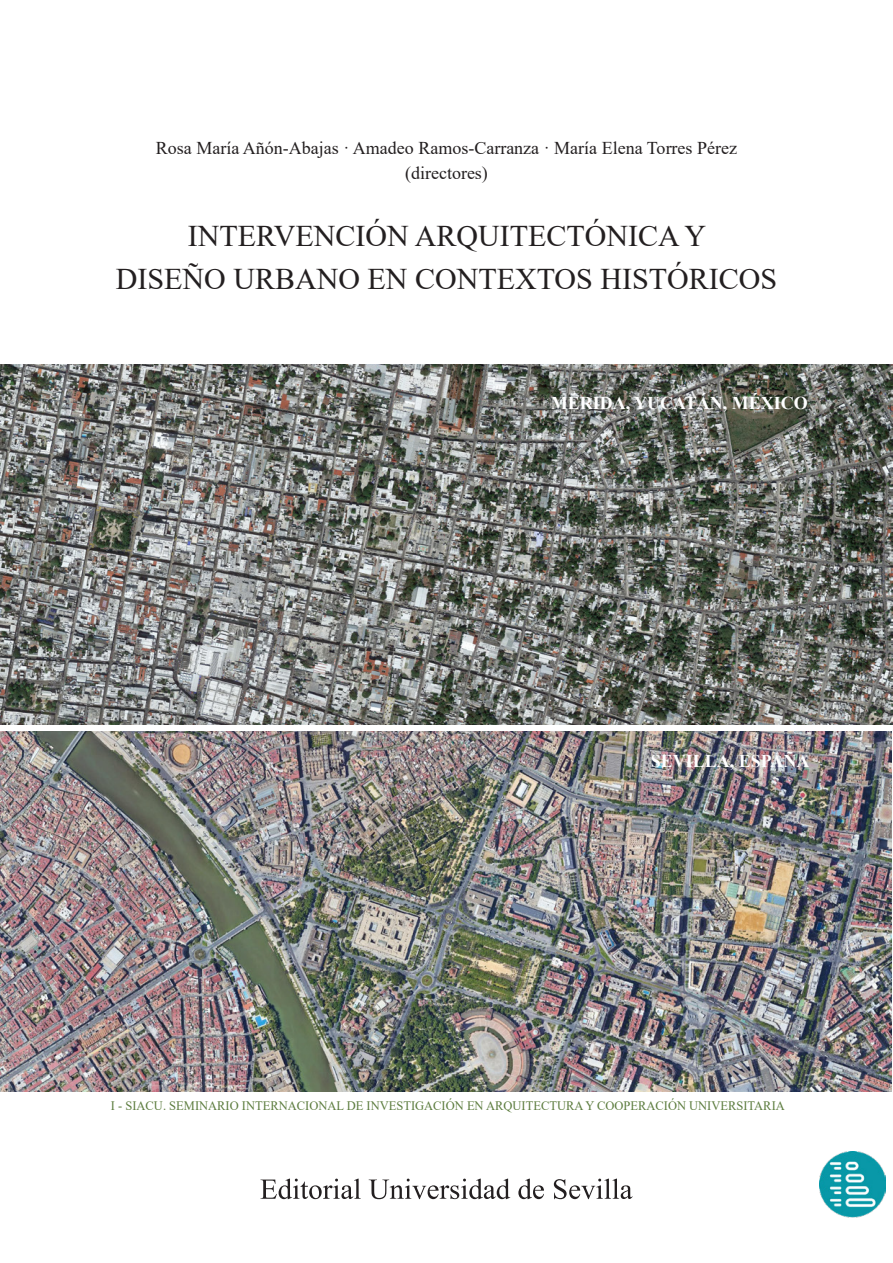
<style>
.page{position:relative;width:893px;height:1263px;background:#fff}
.page>*{position:absolute;margin:0;border:0;box-sizing:border-box;transform-origin:0 0}
.t1{font:30px "Times New Roman";color:#231f20}
.t2{font:18px/25.5px "Times New Roman";color:#231f20;text-align:center}
.t3{font:700 18px "Times New Roman";color:#fff}
.t4{font:12.9px "Times New Roman";color:#5c7c3e}
</style>
<div class="page">
<img style="left:0;top:731px;width:892px;height:360px">
<img style="left:0;top:364px;width:893px;height:360px">
<svg style="left:260px;top:1178px;width:372px;height:21px"></svg>
<img style="left:820px;top:1151px;width:65px;height:67px">
<p class="t2" style="left:156px;top:134px;width:583px">Rosa María Añón-Abajas · Amadeo Ramos-Carranza · María Elena Torres Pérez (directores)</p>
<p class="t1" style="left:188px;top:215px;width:520px">INTERVENCIÓN ARQUITECTÓNICA Y</p>
<p class="t1" style="left:116px;top:258px;width:663px">DISEÑO URBANO EN CONTEXTOS HISTÓRICOS</p>
<p class="t3" style="left:551px;top:390px;width:258px">MÉRIDA, YUCATÁN, MÉXICO</p>
<p class="t3" style="left:651px;top:748px;width:160px">SEVILLA, ESPAÑA</p>
<p class="t4" style="left:111px;top:1097px;width:675px">I - SIACU. SEMINARIO INTERNACIONAL DE INVESTIGACIÓN EN ARQUITECTURA Y COOPERACIÓN UNIVERSITARIA</p>
</div>
